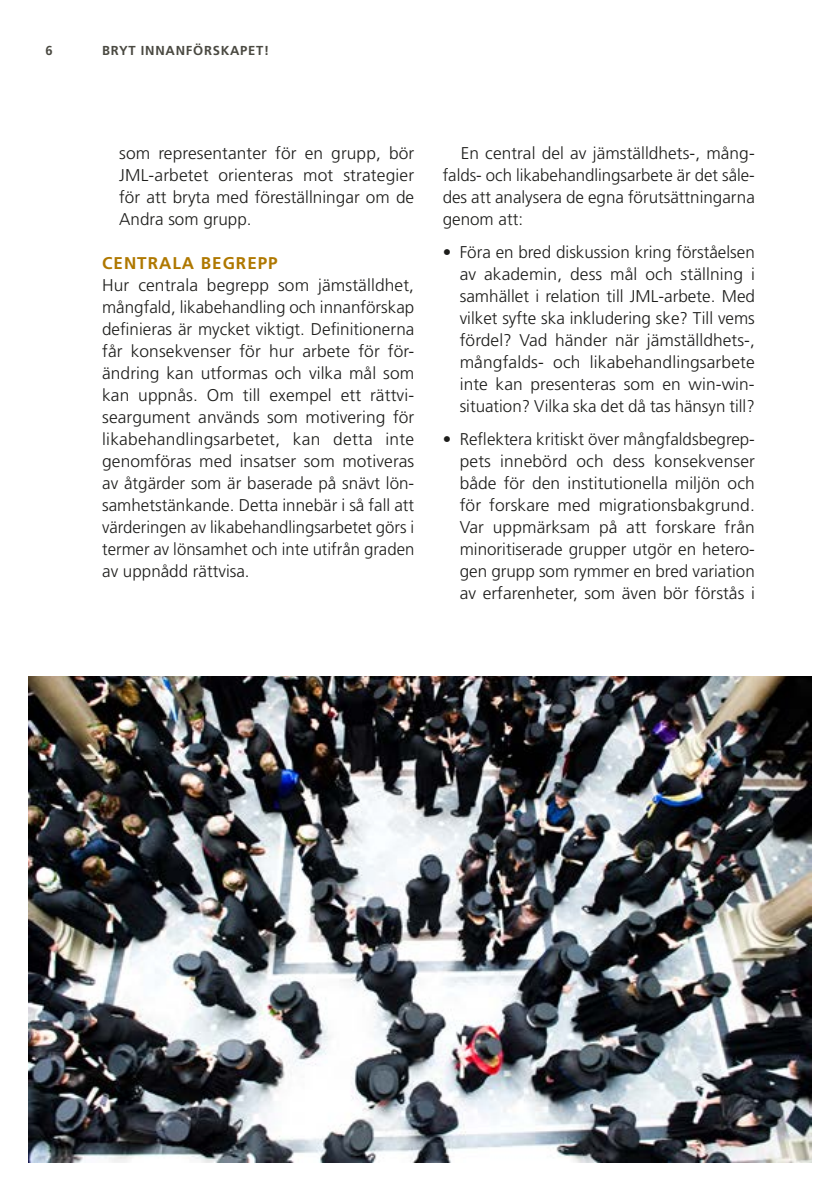
<style>
.page{position:relative;width:840px;height:1191px;background:#fff}
.page>*{position:absolute;margin:0;border:0;box-sizing:border-box;transform-origin:0 0}
.t1{font:300 17px/22px "Frutiger LT Std";color:#1d1d1b;text-align:justify}
.t2{font:700 17px "Frutiger LT Std";letter-spacing:.06em;color:#af7800}
.t3{font:700 13px "Frutiger LT Std";letter-spacing:.06em;color:#4a4941}
</style>
<div class="page">
<img style="left:28px;top:676px;width:783px;height:486px">
<p class="t3" style="left:45px;top:43px;width:9px">6</p>
<p class="t3" style="left:102px;top:43px;width:168px">BRYT INNANFÖRSKAPET!</p>
<p class="t1" style="left:119px;top:142px;width:296px">som representanter för en grupp, bör JML-arbetet orienteras mot strategier för att bryta med föreställningar om de Andra som grupp.</p>
<p class="t2" style="left:102px;top:253px;width:177px">CENTRALA BEGREPP</p>
<p class="t1" style="left:102px;top:274px;width:313px">Hur centrala begrepp som jämställdhet, mångfald, likabehandling och innanförskap definieras är mycket viktigt. Definitionerna får konsekvenser för hur arbete för för&shy;ändring kan utformas och vilka mål som kan uppnås. Om till exempel ett rättvi&shy;seargument används som motivering för likabehandlingsarbetet, kan detta inte genomföras med insatser som motiveras av åtgärder som är baserade på snävt lön&shy;samhetstänkande. Detta innebär i så fall att värderingen av likabehandlingsarbetet görs i termer av lönsamhet och inte utifrån graden av uppnådd rättvisa.</p>
<p class="t1" style="left:442px;top:142px;width:313px;text-indent:18px">En central del av jämställdhets-, mång&shy;falds- och likabehandlingsarbete är det såle&shy;des att analysera de egna förutsättningarna genom att:</p>
<p class="t1" style="left:459px;top:241px;width:297px;text-indent:-17px">• Föra en bred diskussion kring förståelsen av akademin, dess mål och ställning i samhället i relation till JML-arbete. Med vilket syfte ska inkludering ske? Till vems fördel? Vad händer när jämställdhets-, mångfalds- och likabehandlingsarbete inte kan presenteras som en win-win&shy;situation? Vilka ska det då tas hänsyn till?</p>
<p class="t1" style="left:459px;top:428px;width:296px;text-indent:-17px">• Reflektera kritiskt över mångfaldsbegrep&shy;pets innebörd och dess konsekvenser både för den institutionella miljön och för forskare med migrationsbakgrund.<br>Var uppmärksam på att forskare från minoritiserade grupper utgör en hetero&shy;gen grupp som rymmer en bred variation av erfarenheter, som även bör förstås i</p>
</div>
